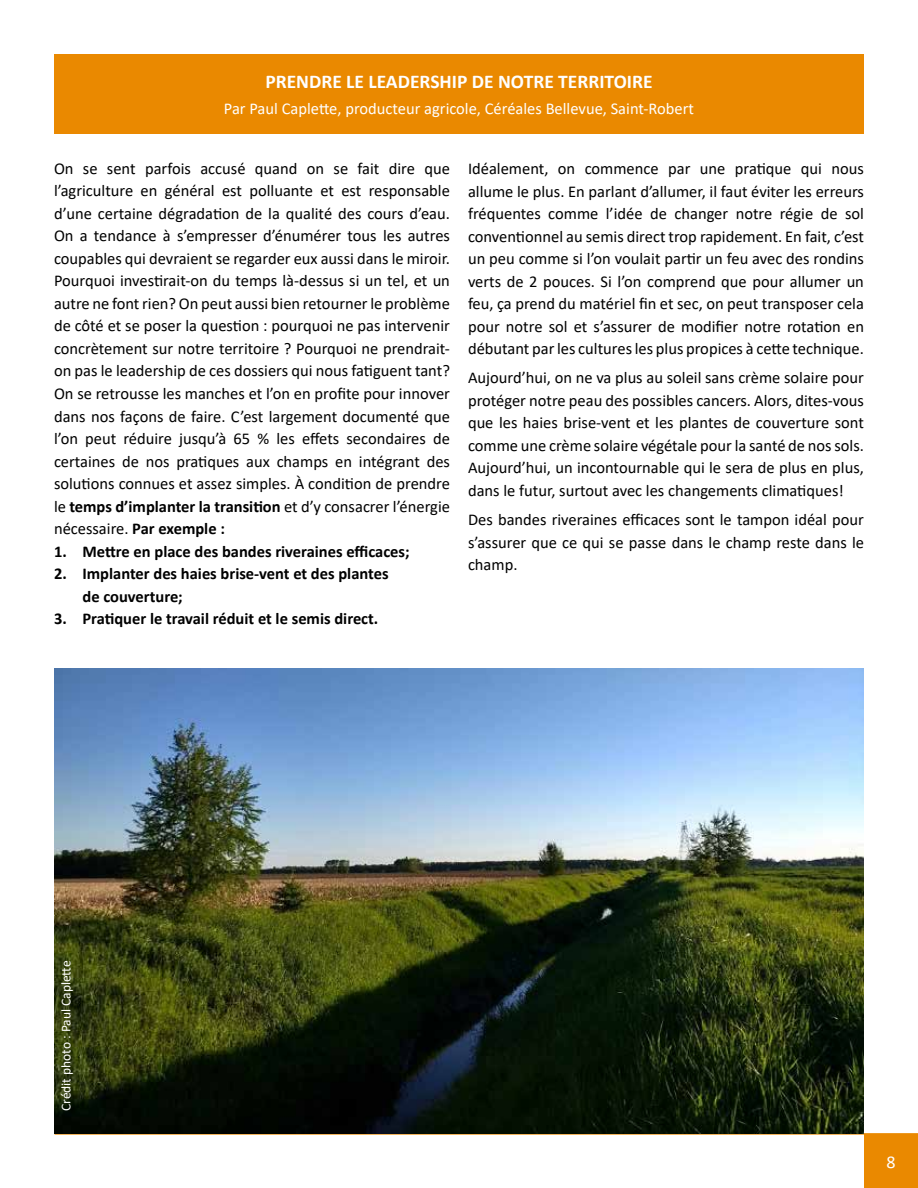
<style>
.page{position:relative;width:918px;height:1188px;background:#fff}
.page>*{position:absolute;margin:0;border:0;box-sizing:border-box;transform-origin:0 0}
.t1{font:700 19.5px "Calibri";color:#fff}
.t2{font:18px "Calibri";color:#fff}
.t3{font:16.5px/22.5px "Calibri";color:#000;text-align:justify}
.t4{font:700 16.5px/22.5px "Calibri";color:#000}
.t5{font:16.5px "Calibri";color:#fff}
.t6{font:13.5px "Calibri";color:#fff}
.s1{font-weight:700}
</style>
<div class="page">
<div style="left:864px;top:1134px;width:54px;height:54px;background:#ea8900"></div>
<hr style="left:55px;top:1133px;width:863px;height:2px;background:#ea8900">
<div style="left:54px;top:54px;width:810px;height:79px;background:#ea8900"></div>
<img style="left:54px;top:669px;width:810px;height:464px">
<p class="t1" style="left:265px;top:67px;width:389px">PRENDRE LE LEADERSHIP DE NOTRE TERRITOIRE</p>
<p class="t5" style="left:224px;top:97px;width:472px">Par Paul Caplette, producteur agricole, Céréales Bellevue, Saint-Robert</p>
<p class="t3" style="left:54px;top:157px;width:398px">On se sent parfois accusé quand on se fait dire que l’agriculture en général est polluante et est responsable d’une certaine dégradation de la qualité des cours d’eau.<br>On a tendance à s’empresser d’énumérer tous les autres coupables qui devraient se regarder eux aussi dans le miroir.<br>Pourquoi investirait-on du temps là-dessus si un tel, et un autre ne font rien? On peut aussi bien retourner le problème de côté et se poser la question : pourquoi ne pas intervenir concrètement sur notre territoire ? Pourquoi ne prendrait&shy;on pas le leadership de ces dossiers qui nous fatiguent tant?<br>On se retrousse les manches et l’on en profite pour innover dans nos façons de faire. C’est largement documenté que l’on peut réduire jusqu’à 65 % les effets secondaires de certaines de nos pratiques aux champs en intégrant des solutions connues et assez simples. À condition de prendre le <span class="s1">temps d’implanter la transition</span> et d’y consacrer l’énergie nécessaire. <span class="s1">Par exemple :</span></p>
<p class="t4" style="left:54px;top:540px;width:357px">1. Mettre en place des bandes riveraines efficaces;</p>
<p class="t4" style="left:83px;top:562px;width:308px;text-indent:-28px">2. Implanter des haies brise-vent et des plantes de couverture;</p>
<p class="t4" style="left:54px;top:607px;width:326px">3. Pratiquer le travail réduit et le semis direct.</p>
<p class="t3" style="left:468px;top:157px;width:398px">Idéalement, on commence par une pratique qui nous allume le plus. En parlant d’allumer, il faut éviter les erreurs fréquentes comme l’idée de changer notre régie de sol conventionnel au semis direct trop rapidement. En fait, c’est un peu comme si l’on voulait partir un feu avec des rondins verts de 2 pouces. Si l’on comprend que pour allumer un feu, ça prend du matériel fin et sec, on peut transposer cela pour notre sol et s’assurer de modifier notre rotation en débutant par les cultures les plus propices à cette technique.</p>
<p class="t3" style="left:468px;top:366px;width:397px">Aujourd’hui, on ne va plus au soleil sans crème solaire pour protéger notre peau des possibles cancers. Alors, dites-vous que les haies brise-vent et les plantes de couverture sont comme une crème solaire végétale pour la santé de nos sols.<br>Aujourd’hui, un incontournable qui le sera de plus en plus, dans le futur, surtout avec les changements climatiques!</p>
<p class="t3" style="left:468px;top:508px;width:397px">Des bandes riveraines efficaces sont le tampon idéal pour s’assurer que ce qui se passe dans le champ reste dans le champ.</p>
<p class="t6" style="left:57px;top:1111px;width:152px;rotate:-90deg">Crédit photo : Paul Caplette</p>
<p class="t2" style="left:886px;top:1149px;width:11px">8</p>
</div>
